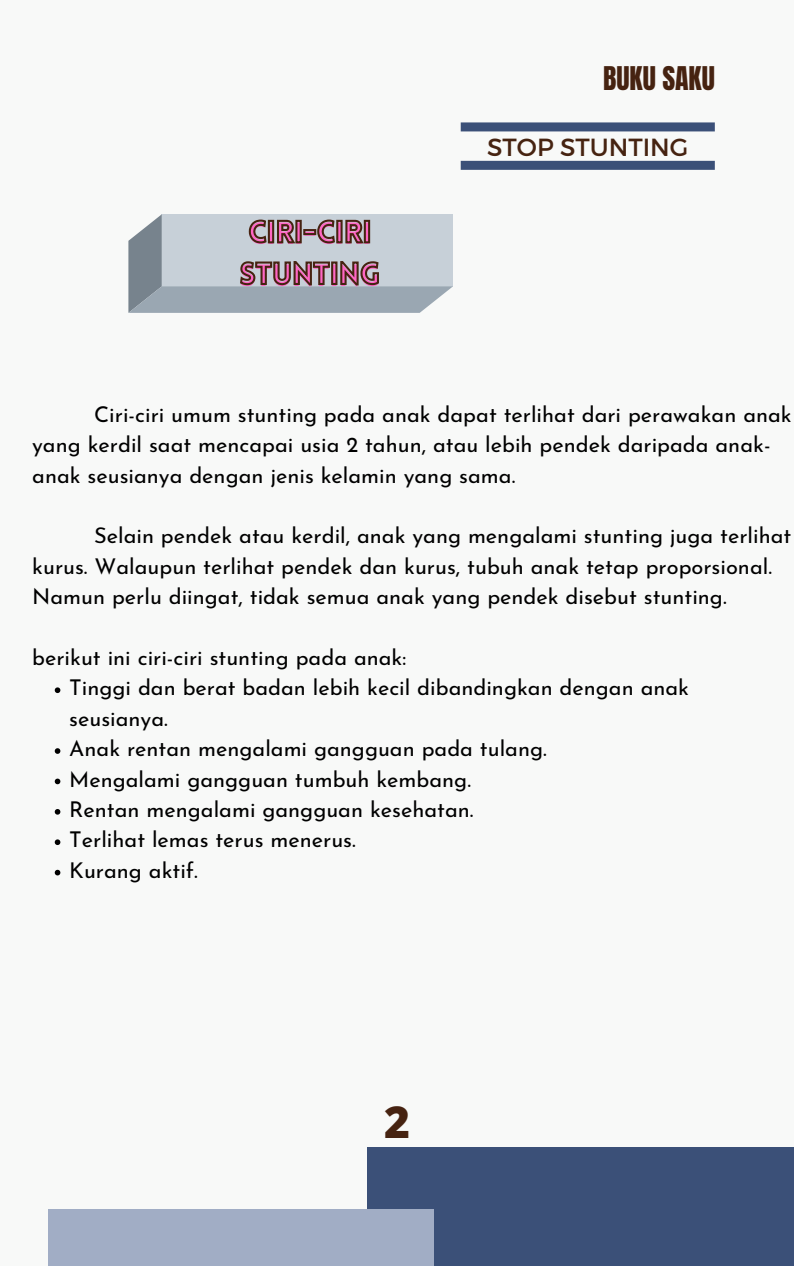
<style>
.page{position:relative;width:794px;height:1266px;background:#fff}
.page>*{position:absolute;margin:0;border:0;box-sizing:border-box;transform-origin:0 0}
.t1{font:800 44.25px "Open Sans";color:#462311}
.t2{font:900 30px/41.6px "Lovelo";color:#ff66c4}
.t3{font:27.75px "Anton";color:#462311}
.t4{font:24.75px "Montserrat";color:#462311}
.t5{font:21.75px/30.4px "Josefin Sans";color:#000}
</style>
<div class="page">
<div style="left:0;top:0;width:793px;height:1266px;background:#f8f9f8"></div>
<svg style="left:55px;top:687px;width:5px;height:6px"></svg>
<svg style="left:55px;top:748px;width:5px;height:6px"></svg>
<svg style="left:55px;top:778px;width:5px;height:6px"></svg>
<svg style="left:55px;top:809px;width:5px;height:5px"></svg>
<svg style="left:55px;top:839px;width:5px;height:6px"></svg>
<svg style="left:55px;top:870px;width:5px;height:5px"></svg>
<div style="left:460px;top:122px;width:254px;height:9px;background:#3b5078"></div>
<div style="left:460px;top:161px;width:254px;height:9px;background:#3b5078"></div>
<div style="left:367px;top:1147px;width:426px;height:119px;background:#3b5078"></div>
<div style="left:48px;top:1209px;width:385px;height:57px;background:#a1adc5"></div>
<svg style="left:128px;top:214px;width:324px;height:99px;background:#acb3b9"></svg>
<p class="t3" style="left:602px;top:59px;width:113px">BUKU SAKU</p>
<h2 class="t2" style="left:239px;top:216px;width:142px">CIRI-CIRI<br>STUNTING</h2>
<p class="t4" style="left:487px;top:131px;width:203px">STOP STUNTING</p>
<p class="t5" style="left:32px;top:401px;width:760px;text-indent:62px">Ciri-ciri umum stunting pada anak dapat terlihat dari perawakan anak yang kerdil saat mencapai usia 2 tahun, atau lebih pendek daripada anak&shy;anak seusianya dengan jenis kelamin yang sama.</p>
<p class="t5" style="left:32px;top:523px;width:760px;text-indent:62px">Selain pendek atau kerdil, anak yang mengalami stunting juga terlihat kurus. Walaupun terlihat pendek dan kurus, tubuh anak tetap proporsional.<br>Namun perlu diingat, tidak semua anak yang pendek disebut stunting.</p>
<p class="t5" style="left:32px;top:644px;width:375px">berikut ini ciri-ciri stunting pada anak:</p>
<p class="t5" style="left:69px;top:674px;width:621px">Tinggi dan berat badan lebih kecil dibandingkan dengan anak seusianya.<br>Anak rentan mengalami gangguan pada tulang.<br>Mengalami gangguan tumbuh kembang.<br>Rentan mengalami gangguan kesehatan.<br>Terlihat lemas terus menerus.<br>Kurang aktif.</p>
<h1 class="t1" style="left:384px;top:1090px;width:27px">2</h1>
</div>
